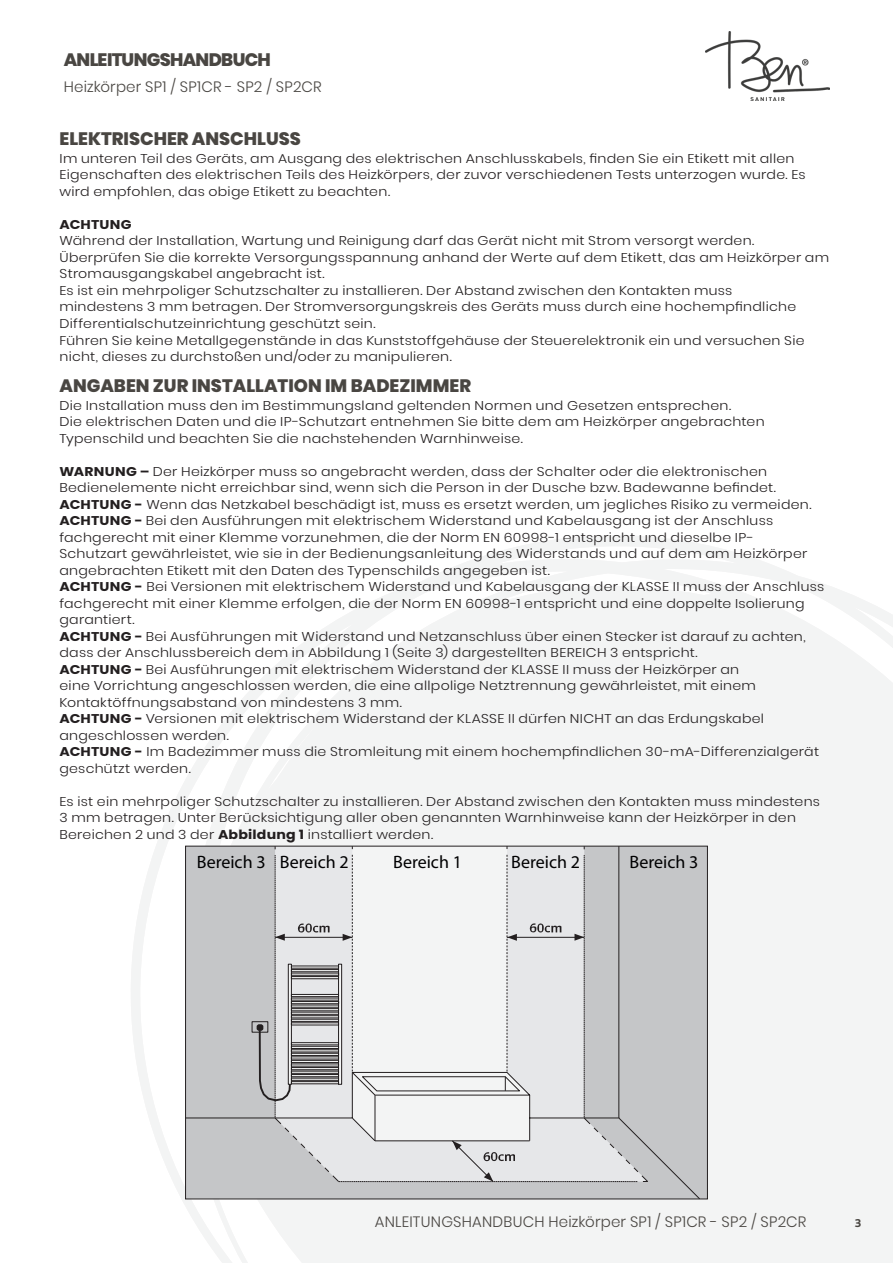
<style>
.page{position:relative;width:893px;height:1263px;background:#fff}
.page>*{position:absolute;margin:0;border:0;box-sizing:border-box;transform-origin:0 0}
.Product_Name{font:800 18px "Poppins";letter-spacing:-.03em;color:#494642}
.t1{font:18px "Myriad Pro";color:#000001}
.Product_Name-2{font:800 18px "Poppins";color:#494642}
.t2{font:300 15px "Poppins";letter-spacing:.015em;color:#494642}
.Article_Features{font:300 12.75px/16.5px "Poppins";letter-spacing:.02em;color:#231f20;scale:1.11 1}
.Article_Features-2{font:700 12.75px "Poppins";letter-spacing:.01em;color:#231f20;scale:1.11 1}
.t3{font:800 12px "Bliss 2";color:#494642}
.s1{font-weight:700}
</style>
<div class="page">
<img style="left:705px;top:32px;width:124px;height:68px">
<svg style="left:131px;top:538px;width:762px;height:725px;fill:#f3f4f4"></svg>
<svg style="left:185px;top:846px;width:515px;height:353px;background:#c4c5c7"></svg>
<svg style="left:251px;top:855px;width:397px;height:328px"></svg>
<h1 class="Product_Name" style="left:64px;top:49px;width:209px">ANLEITUNGSHANDBUCH</h1>
<p class="t2" style="left:64px;top:78px;width:259px">Heizkörper SP1 / SP1CR - SP2 / SP2CR</p>
<p class="Product_Name" style="left:60px;top:129px;width:76px">ELEKTRISCHE</p>
<p class="Product_Name" style="left:177px;top:129px;width:42px">R ANSCHLUSS</p>
<p class="Article_Features" style="left:60px;top:150px;width:674px">Im unteren Teil des Geräts, am Ausgang des elektrischen Anschlusskabels, finden Sie ein Etikett mit allen<br>Eigenschaften des elektrischen Teils des Heizkörpers, der zuvor verschiedenen Tests unterzogen wurde. Es wird empfohlen, das obige Etikett zu beachten.</p>
<p class="Article_Features-2" style="left:60px;top:217px;width:66px">ACHTUNG</p>
<p class="Article_Features" style="left:60px;top:233px;width:627px">Während der Installation, Wartung und Reinigung darf das Gerät nicht mit Strom versorgt werden.</p>
<p class="Article_Features" style="left:60px;top:249px;width:695px">Überprüfen Sie die korrekte Versorgungsspannung anhand der Werte auf dem Etikett, das am Heizkörper am<br>Stromausgangskabel angebracht ist.</p>
<p class="Article_Features" style="left:60px;top:282px;width:665px">Es ist ein mehrpoliger Schutzschalter zu installieren. Der Abstand zwischen den Kontakten muss mindestens 3 mm betragen. Der Stromversorgungskreis des Geräts muss durch eine hochempfindliche<br>Differentialschutzeinrichtung geschützt sein.</p>
<p class="Article_Features" style="left:60px;top:332px;width:673px">Führen Sie keine Metallgegenstände in das Kunststoffgehäuse der Steuerelektronik ein und versuchen Sie nicht, dieses zu durchstoßen und/oder zu manipulieren.</p>
<p class="Product_Name" style="left:60px;top:375px;width:67px">ANGABEN</p>
<p class="Product_Name" style="left:153px;top:375px;width:50px">ZUR INST</p>
<p class="Product_Name-2" style="left:233px;top:375px;width:240px">ALLATION IM BADEZIMMER</p>
<p class="Article_Features" style="left:60px;top:397px;width:607px">Die Installation muss den im Bestimmungsland geltenden Normen und Gesetzen entsprechen.</p>
<p class="Article_Features" style="left:60px;top:414px;width:637px">Die elektrischen Daten und die IP-Schutzart entnehmen Sie bitte dem am Heizkörper angebrachten<br>Typenschild und beachten Sie die nachstehenden Warnhinweise.</p>
<p class="Article_Features" style="left:60px;top:463px;width:647px"><span class="s1">WARNUNG –</span> Der Heizkörper muss so angebracht werden, dass der Schalter oder die elektronischen<br>Bedienelemente nicht erreichbar sind, wenn sich die Person in der Dusche bzw. Badewanne befindet.</p>
<p class="Article_Features" style="left:60px;top:496px;width:679px"><span class="s1">ACHTUNG -</span> Wenn das Netzkabel beschädigt ist, muss es ersetzt werden, um jegliches Risiko zu vermeiden.<br><span class="s1">ACHTUNG -</span> Bei den Ausführungen mit elektrischem Widerstand und Kabelausgang ist der Anschluss fachgerecht mit einer Klemme vorzunehmen, die der Norm EN 60998-1 entspricht und dieselbe IP-Schutzart gewährleistet, wie sie in der Bedienungsanleitung des Widerstands und auf dem am Heizkörper angebrachten Etikett mit den Daten des Typenschilds angegeben ist.</p>
<p class="Article_Features" style="left:60px;top:579px;width:691px"><span class="s1">ACHTUNG -</span> Bei Versionen mit elektrischem Widerstand und Kabelausgang der KLASSE II muss der Anschluss fachgerecht mit einer Klemme erfolgen, die der Norm EN 60998-1 entspricht und eine doppelte Isolierung garantiert.</p>
<p class="Article_Features" style="left:60px;top:628px;width:674px"><span class="s1">ACHTUNG -</span> Bei Ausführungen mit Widerstand und Netzanschluss über einen Stecker ist darauf zu achten, dass der Anschlussbereich dem in Abbildung 1 (Seite 3) dargestellten BEREICH 3 entspricht.</p>
<p class="Article_Features" style="left:60px;top:661px;width:629px"><span class="s1">ACHTUNG -</span> Bei Ausführungen mit elektrischem Widerstand der KLASSE II muss der Heizkörper an eine Vorrichtung angeschlossen werden, die eine allpolige Netztrennung gewährleistet, mit einem<br>Kontaktöffnungsabstand von mindestens 3 mm.</p>
<p class="Article_Features" style="left:60px;top:711px;width:636px"><span class="s1">ACHTUNG -</span> Versionen mit elektrischem Widerstand der KLASSE II dürfen NICHT an das Erdungskabel angeschlossen werden.</p>
<p class="Article_Features" style="left:60px;top:744px;width:686px"><span class="s1">ACHTUNG -</span> Im Badezimmer muss die Stromleitung mit einem hochempfindlichen 30-mA-Differenzialgerät geschützt werden.</p>
<p class="Article_Features" style="left:60px;top:793px;width:687px">Es ist ein mehrpoliger Schutzschalter zu installieren. Der Abstand zwischen den Kontakten muss mindestens<br>3 mm betragen. Unter Berücksichtigung aller oben genannten Warnhinweise kann der Heizkörper in den<br>Bereichen 2 und 3 der <span class="s1">Abbildung 1</span> installiert werden.</p>
<p class="t1" style="left:197px;top:851px;width:70px">Bereich 3</p>
<p class="t1" style="left:630px;top:851px;width:70px">Bereich 3</p>
<p class="t1" style="left:280px;top:851px;width:70px">Bereich 2</p>
<p class="t1" style="left:511px;top:851px;width:70px">Bereich 2</p>
<p class="t1" style="left:393px;top:851px;width:70px">Bereich 1</p>
<p class="t2" style="left:375px;top:1213px;width:38px">An leitungshandbuch</p>
<p class="t2" style="left:548px;top:1213px;width:259px">Heizkörper SP1 / SP1CR - SP2 / SP2CR</p>
<p class="t3" style="left:855px;top:1216px;width:8px">3</p>
</div>
